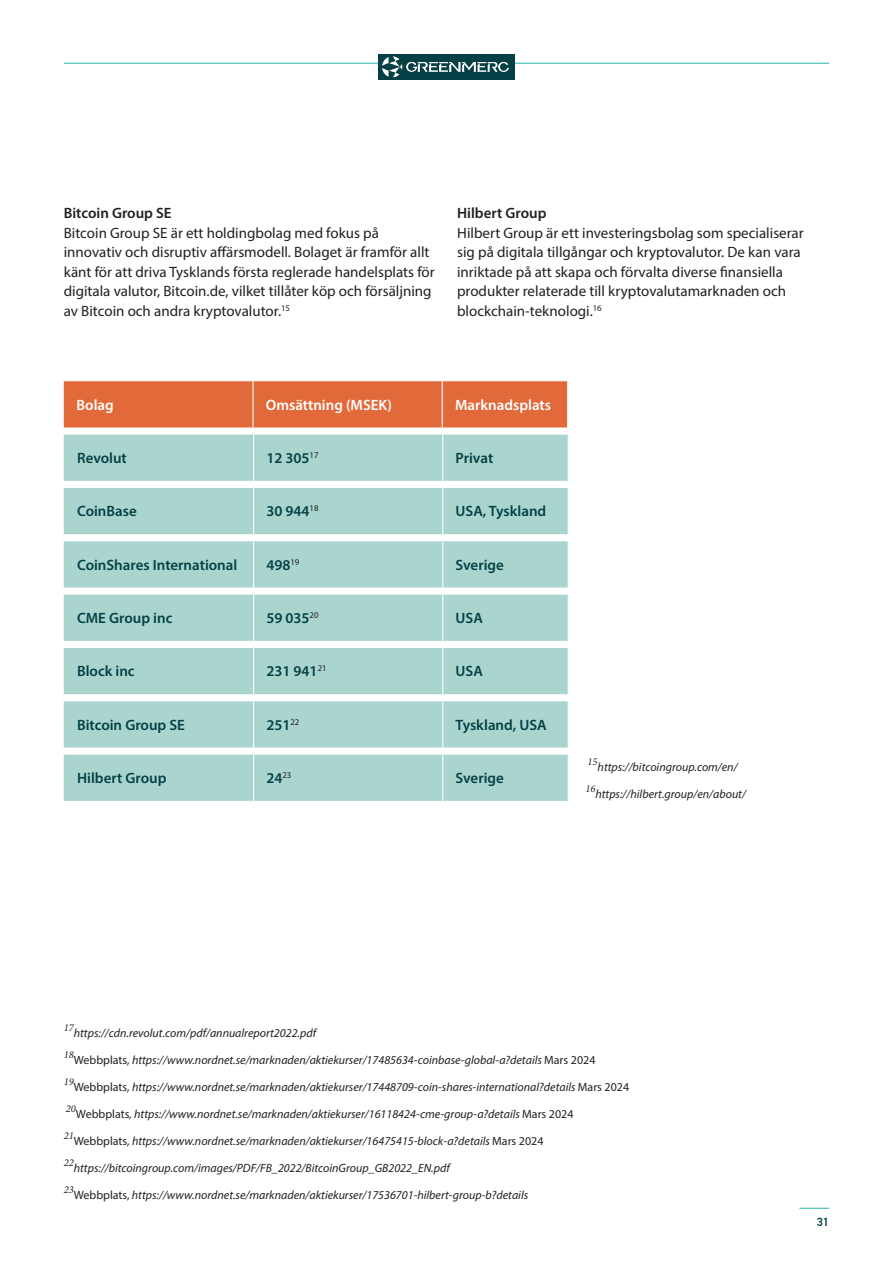
<style>
.page{position:relative;width:893px;height:1263px;background:#fff}
.page>*{position:absolute;margin:0;border:0;box-sizing:border-box;transform-origin:0 0}
.t1{font:15px/19.5px "Myriad Pro";color:#231f20}
.t2{font:600 15px "Myriad Pro";color:#044146}
.t3{font:600 15px "Myriad Pro";color:#fff}
.t4{font:600 15px "Myriad Pro";color:#231f20}
.t5{font:italic 12px "Myriad Pro";color:#231f20}
.t6{font:600 12px "DIN2014";color:#044146}
.t7{font:italic 10.5px "Minion Pro";color:#231f20}
.s1{font-style:normal}
</style>
<div class="page">
<hr style="left:799px;top:1208px;width:30px;height:1px;background:#3bbfb7">
<hr style="left:64px;top:63px;width:765px;height:1px;background:#3bbfb7">
<div style="left:378px;top:54px;width:136px;height:26px;background:#044146"></div>
<img style="left:383px;top:56px;width:126px;height:22px">
<div style="left:64px;top:381px;width:503px;height:46px;background:#e26939"></div>
<hr style="left:442px;top:381px;width:1px;height:46px;background:#fff">
<hr style="left:252px;top:381px;width:2px;height:46px;background:#fff">
<div style="left:65px;top:435px;width:503px;height:46px;background:#aad5ce"></div>
<hr style="left:64px;top:435px;width:1px;height:46px;background:#9fd5bf">
<hr style="left:253px;top:435px;width:1px;height:46px;background:#fff">
<hr style="left:442px;top:435px;width:1px;height:46px;background:#fff">
<div style="left:65px;top:488px;width:503px;height:46px;background:#aad5ce"></div>
<hr style="left:64px;top:488px;width:1px;height:46px;background:#9fd5bf">
<hr style="left:253px;top:488px;width:1px;height:46px;background:#fff">
<hr style="left:442px;top:488px;width:1px;height:46px;background:#fff">
<div style="left:65px;top:541px;width:503px;height:46px;background:#aad5ce"></div>
<hr style="left:64px;top:541px;width:1px;height:46px;background:#9fd5bf">
<hr style="left:253px;top:541px;width:1px;height:46px;background:#fff">
<hr style="left:442px;top:541px;width:1px;height:46px;background:#fff">
<div style="left:65px;top:595px;width:503px;height:46px;background:#aad5ce"></div>
<hr style="left:64px;top:595px;width:1px;height:46px;background:#9fd5bf">
<hr style="left:253px;top:595px;width:1px;height:46px;background:#fff">
<hr style="left:442px;top:595px;width:1px;height:46px;background:#fff">
<div style="left:65px;top:648px;width:503px;height:46px;background:#aad5ce"></div>
<hr style="left:64px;top:648px;width:1px;height:46px;background:#9fd5bf">
<hr style="left:253px;top:648px;width:1px;height:46px;background:#fff">
<hr style="left:442px;top:648px;width:1px;height:46px;background:#fff">
<div style="left:65px;top:701px;width:503px;height:46px;background:#aad5ce"></div>
<hr style="left:64px;top:701px;width:1px;height:46px;background:#9fd5bf">
<hr style="left:253px;top:701px;width:1px;height:46px;background:#fff">
<hr style="left:442px;top:701px;width:1px;height:46px;background:#fff">
<div style="left:65px;top:755px;width:503px;height:46px;background:#aad5ce"></div>
<hr style="left:64px;top:755px;width:1px;height:46px;background:#9fd5bf">
<hr style="left:253px;top:755px;width:1px;height:46px;background:#fff">
<hr style="left:442px;top:755px;width:1px;height:46px;background:#fff">
<p class="t4" style="left:64px;top:203px;width:109px">Bitcoin Group SE</p>
<p class="t1" style="left:64px;top:223px;width:372px">Bitcoin Group SE är ett holdingbolag med fokus på innovativ och disruptiv affärsmodell. Bolaget är framför allt känt för att driva Tysklands första reglerade handelsplats för digitala valutor, Bitcoin.de, vilket tillåter köp och försäljning av Bitcoin och andra kryptovalutor.<sup>15</sup></p>
<p class="t4" style="left:457px;top:203px;width:91px">Hilbert Group</p>
<p class="t1" style="left:457px;top:223px;width:348px">Hilbert Group är ett investeringsbolag som specialiserar sig på digitala tillgångar och kryptovalutor. De kan vara inriktade på att skapa och förvalta diverse finansiella produkter relaterade till kryptovalutamarknaden och blockchain-teknologi.<sup>16</sup></p>
<p class="t3" style="left:77px;top:395px;width:39px">Bolag</p>
<p class="t3" style="left:266px;top:395px;width:128px">Omsättning (MSEK)</p>
<p class="t3" style="left:455px;top:395px;width:98px">Marknadsplats</p>
<p class="t2" style="left:77px;top:448px;width:51px">Revolut</p>
<p class="t2" style="left:266px;top:448px;width:54px">12 305<sup>17</sup></p>
<p class="t2" style="left:456px;top:448px;width:39px">Privat</p>
<p class="t2" style="left:77px;top:502px;width:61px">CoinBase</p>
<p class="t2" style="left:266px;top:502px;width:54px">30 944<sup>18</sup></p>
<p class="t2" style="left:456px;top:502px;width:92px">USA, Tyskland</p>
<p class="t2" style="left:77px;top:555px;width:162px">CoinShares International</p>
<p class="t2" style="left:266px;top:555px;width:35px">498<sup>19</sup></p>
<p class="t2" style="left:456px;top:555px;width:50px">Sverige</p>
<p class="t2" style="left:77px;top:608px;width:97px">CME Group inc</p>
<p class="t2" style="left:266px;top:608px;width:54px">59 035<sup>20</sup></p>
<p class="t2" style="left:456px;top:608px;width:29px">USA</p>
<p class="t2" style="left:77px;top:662px;width:59px">Block inc</p>
<p class="t2" style="left:266px;top:662px;width:62px">231 941<sup>21</sup></p>
<p class="t2" style="left:456px;top:662px;width:29px">USA</p>
<p class="t2" style="left:77px;top:715px;width:109px">Bitcoin Group SE</p>
<p class="t2" style="left:266px;top:715px;width:35px">251<sup>22</sup></p>
<p class="t2" style="left:456px;top:715px;width:93px">Tyskland, USA</p>
<p class="t2" style="left:77px;top:768px;width:91px">Hilbert Group</p>
<p class="t2" style="left:266px;top:768px;width:27px">24<sup>23</sup></p>
<p class="t2" style="left:456px;top:768px;width:50px">Sverige</p>
<p class="t7" style="left:588px;top:755px;width:12px">15</p>
<p class="t5" style="left:598px;top:760px;width:142px">https://bitcoingroup.com/en/</p>
<p class="t7" style="left:585px;top:782px;width:12px">16</p>
<p class="t5" style="left:595px;top:787px;width:152px">https://hilbert.group/en/about/</p>
<p class="t7" style="left:64px;top:1020px;width:12px">17</p>
<p class="t5" style="left:74px;top:1025px;width:244px">https://cdn.revolut.com/pdf/annualreport2022.pdf</p>
<p class="t7" style="left:64px;top:1047px;width:12px">18</p>
<p class="t5" style="left:74px;top:1052px;width:523px"><span class="s1">Webbplats</span>, https://www.nordnet.se/marknaden/aktiekurser/17485634-coinbase-global-a?details <span class="s1">Mars 2024</span></p>
<p class="t7" style="left:64px;top:1074px;width:12px">19</p>
<p class="t5" style="left:74px;top:1079px;width:557px"><span class="s1">Webbplats</span>, https://www.nordnet.se/marknaden/aktiekurser/17448709-coin-shares-international?details <span class="s1">Mars 2024</span></p>
<p class="t7" style="left:66px;top:1101px;width:12px">20</p>
<p class="t5" style="left:76px;top:1106px;width:499px"><span class="s1">Webbplats</span>, https://www.nordnet.se/marknaden/aktiekurser/16118424-cme-group-a?details <span class="s1">Mars 2024</span></p>
<p class="t7" style="left:64px;top:1128px;width:12px">21</p>
<p class="t5" style="left:74px;top:1133px;width:471px"><span class="s1">Webbplats</span>, https://www.nordnet.se/marknaden/aktiekurser/16475415-block-a?details <span class="s1">Mars 2024</span></p>
<p class="t7" style="left:64px;top:1155px;width:12px">22</p>
<p class="t5" style="left:74px;top:1160px;width:378px">https://bitcoingroup.com/images/PDF/FB_2022/BitcoinGroup_GB2022_EN.pdf</p>
<p class="t7" style="left:64px;top:1182px;width:12px">23</p>
<p class="t5" style="left:74px;top:1187px;width:456px"><span class="s1">Webbplats,</span> https://www.nordnet.se/marknaden/aktiekurser/17536701-hilbert-group-b?details</p>
<p class="t6" style="left:817px;top:1214px;width:14px">31</p>
</div>
